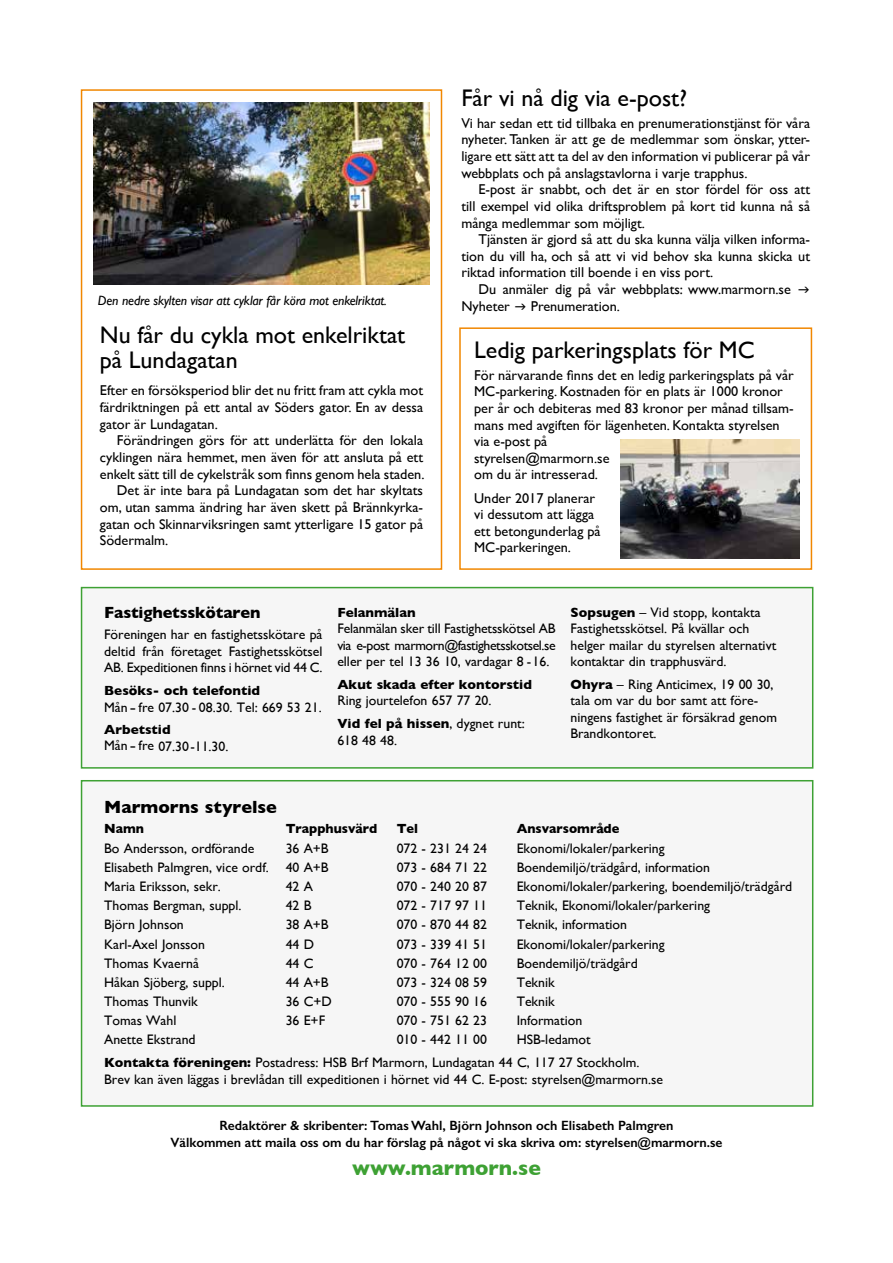
<style>
.page{position:relative;width:893px;height:1263px;background:#fff}
.page>*{position:absolute;margin:0;border:0;box-sizing:border-box;transform-origin:0 0}
.t1{font:24px/25.5px "Gill Sans";color:#000}
.t2{font:700 21px "Gill Sans";color:#3ea134}
.t3{font:700 18px "Gill Sans";color:#000}
.t4{font:700 16.5px "Gill Sans";letter-spacing:-.01em;color:#000}
.t5{font:14.25px/16.6px "Gill Sans";color:#000;text-align:justify}
.t6{font:13.8px/16.5px "Gill Sans";color:#000}
.t7{font:600 13.5px/16.5px "Gill Sans";color:#000;text-align:center}
.t8{font:700 13.5px "Gill Sans";color:#000}
.t9{font:italic 13.5px "Gill Sans";letter-spacing:-.01em;color:#000}
.t10{font:700 13.5px "Gill Sans";color:#000;scale:.95 1}
.s1{font-weight:400;font-size:13.8px}
.s2{font-weight:700;font-size:13.5px}
</style>
<div class="page">
<div style="left:81px;top:89px;width:361px;height:481px;border:2px solid #f18700"></div>
<div style="left:459px;top:327px;width:353px;height:243px;border:2px solid #f18700"></div>
<div style="left:82px;top:781px;width:731px;height:325px;background:#f6f6f6"></div>
<div style="left:81px;top:780px;width:732px;height:327px;border:2px solid #3ea134"></div>
<div style="left:81px;top:587px;width:732px;height:182px;background:#f6f6f6;border:2px solid #3ea134"></div>
<img style="left:621px;top:439px;width:178px;height:119px">
<img style="left:94px;top:102px;width:335px;height:183px">
<p class="t9" style="left:98px;top:293px;width:291px">Den nedre skylten visar att cyklar får köra mot enkelriktat.</p>
<h1 class="t1" style="left:100px;top:321px;width:307px">Nu får du cykla mot enkelriktat på Lundagatan</h1>
<p class="t5" style="left:100px;top:382px;width:325px">Efter en försöksperiod blir det nu fritt fram att cykla mot färdriktningen på ett antal av Söders gator. En av dessa gator är Lundagatan.</p>
<p class="t5" style="left:117px;top:432px;width:308px">Förändringen görs för att underlätta för den lokala</p>
<p class="t5" style="left:100px;top:449px;width:325px">cyklingen nära hemmet, men även för att ansluta på ett</p>
<p class="t5" style="left:100px;top:465px;width:326px">enkelt sätt till de cykelstråk som finns genom hela staden.</p>
<p class="t5" style="left:117px;top:482px;width:308px">Det är inte bara på Lundagatan som det har skyltats</p>
<p class="t5" style="left:100px;top:499px;width:325px">om, utan samma ändring har även skett på Brännkyrka-</p>
<p class="t5" style="left:100px;top:515px;width:325px">gatan och Skinnarviksringen samt ytterligare 15 gator på</p>
<p class="t5" style="left:100px;top:532px;width:70px">Södermalm.</p>
<h1 class="t1" style="left:461px;top:85px;width:227px">Får vi nå dig via e-post?</h1>
<p class="t5" style="left:461px;top:114px;width:350px">Vi har sedan ett tid tillbaka en prenumerationstjänst för våra nyheter. Tanken är att ge de medlemmar som önskar, ytter&shy;ligare ett sätt att ta del av den information vi publicerar på vår webbplats och på anslagstavlorna i varje trapphus.</p>
<p class="t5" style="left:461px;top:181px;width:350px;text-indent:17px">E-post är snabbt, och det är en stor fördel för oss att till exempel vid olika driftsproblem på kort tid kunna nå så många medlemmar som möjligt.</p>
<p class="t5" style="left:461px;top:231px;width:350px;text-indent:17px">Tjänsten är gjord så att du ska kunna välja vilken informa&shy;tion du vill ha, och så att vi vid behov ska kunna skicka ut riktad information till boende i en viss port.</p>
<p class="t5" style="left:461px;top:281px;width:331px;text-indent:17px">Du anmäler dig på vår webbplats: www.marmorn.se<br>Nyheter</p>
<p class="t5" style="left:531px;top:297px;width:91px">Prenumeration.</p>
<h1 class="t1" style="left:474px;top:337px;width:282px">Ledig parkeringsplats för MC</h1>
<p class="t5" style="left:474px;top:366px;width:321px;text-align:left">För närvarande finns det en ledig parkeringsplats på vår MC-parkering. Kostnaden för en plats är 1000 kronor per år och debiteras med 83 kronor per månad tillsam&shy;mans med avgiften för lägenheten. Kontakta styrelsen via e-post på<br>styrelsen@marmorn.se<br>om du är intresserad.</p>
<p class="t5" style="left:474px;top:489px;width:128px;text-align:left">Under 2017 planerar vi dessutom att lägga ett betongunderlag på<br>MC-parkeringen.</p>
<p class="t4" style="left:104px;top:600px;width:158px">Fastighetsskötaren</p>
<p class="t6" style="left:104px;top:626px;width:220px;text-align:justify">Föreningen har en fastighetsskötare på deltid från företaget Fastighetsskötsel AB. Expeditionen finns i hörnet vid 44 C.</p>
<p class="t8" style="left:104px;top:680px;width:157px">Besöks- och telefontid</p>
<p class="t6" style="left:104px;top:698px;width:219px">Mån - fre 07.30 - 08.30. Tel: 669 53 21.</p>
<p class="t8" style="left:104px;top:719px;width:68px">Arbetstid</p>
<p class="t6" style="left:104px;top:738px;width:126px">Mån - fre 07.30-11.30.</p>
<p class="t8" style="left:337px;top:601px;width:80px">Felanmälan</p>
<p class="t6" style="left:337px;top:620px;width:220px;text-align:justify">Felanmälan sker till Fastighetsskötsel AB via e-post marmorn@fastighetsskotsel.se eller per tel 13 36 10, vardagar 8 - 16.</p>
<p class="t8" style="left:337px;top:674px;width:196px">Akut skada efter kontorstid</p>
<p class="t6" style="left:337px;top:692px;width:156px">Ring jourtelefon 657 77 20.</p>
<p class="t8" style="left:337px;top:713px;width:189px">Vid fel på hissen<span class="s1">, dygnet runt:</span></p>
<p class="t6" style="left:337px;top:732px;width:61px">618 48 48.</p>
<p class="t6" style="left:570px;top:603px;width:207px"><span class="s2">Sopsugen</span> – Vid stopp, kontakta Fastighetsskötsel. På kvällar och helger mailar du styrelsen alternativt kontaktar din trapphusvärd.</p>
<p class="t6" style="left:570px;top:676px;width:208px"><span class="s2">Ohyra</span> – Ring Anticimex, 19 00 30, tala om var du bor samt att före&shy;ningens fastighet är försäkrad genom<br>Brandkontoret.</p>
<h3 class="t3" style="left:104px;top:792px;width:174px">Marmorns styrelse</h3>
<p class="t10" style="left:104px;top:818px;width:43px">Namn</p>
<p class="t10" style="left:286px;top:818px;width:98px">Trapphusvärd</p>
<p class="t10" style="left:397px;top:818px;width:24px">Tel</p>
<p class="t10" style="left:517px;top:818px;width:110px">Ansvarsområde</p>
<p class="t6" style="left:104px;top:839px;width:152px">Bo Andersson, ordförande</p>
<p class="t6" style="left:286px;top:839px;width:45px">36 A+B</p>
<p class="t6" style="left:397px;top:839px;width:92px">072 - 231 24 24</p>
<p class="t6" style="left:517px;top:839px;width:150px">Ekonomi/lokaler/parkering</p>
<p class="t6" style="left:104px;top:859px;width:226px">Elisabeth Palmgren, vice ordf. 40 A+B</p>
<p class="t6" style="left:397px;top:859px;width:92px">073 - 684 71 22</p>
<p class="t6" style="left:517px;top:859px;width:195px">Boendemiljö/trädgård, information</p>
<p class="t6" style="left:104px;top:878px;width:118px">Maria Eriksson, sekr.</p>
<p class="t6" style="left:286px;top:878px;width:29px">42 A</p>
<p class="t6" style="left:397px;top:878px;width:92px">070 - 240 20 87</p>
<p class="t6" style="left:517px;top:878px;width:277px">Ekonomi/lokaler/parkering, boendemiljö/trädgård</p>
<p class="t6" style="left:104px;top:897px;width:139px">Thomas Bergman, suppl.</p>
<p class="t6" style="left:286px;top:897px;width:27px">42 B</p>
<p class="t6" style="left:397px;top:897px;width:92px">072 - 717 97 11</p>
<p class="t6" style="left:517px;top:897px;width:195px">Teknik, Ekonomi/lokaler/parkering</p>
<p class="t6" style="left:104px;top:916px;width:81px">Björn Johnson</p>
<p class="t6" style="left:286px;top:916px;width:45px">38 A+B</p>
<p class="t6" style="left:397px;top:916px;width:92px">070 - 870 44 82</p>
<p class="t6" style="left:517px;top:916px;width:112px">Teknik, information</p>
<p class="t6" style="left:104px;top:935px;width:102px">Karl-Axel Jonsson</p>
<p class="t6" style="left:286px;top:935px;width:30px">44 D</p>
<p class="t6" style="left:397px;top:935px;width:92px">073 - 339 41 51</p>
<p class="t6" style="left:517px;top:935px;width:150px">Ekonomi/lokaler/parkering</p>
<p class="t6" style="left:104px;top:955px;width:96px">Thomas Kvaernå</p>
<p class="t6" style="left:286px;top:955px;width:29px">44 C</p>
<p class="t6" style="left:397px;top:955px;width:92px">070 - 764 12 00</p>
<p class="t6" style="left:517px;top:955px;width:123px">Boendemiljö/trädgård</p>
<p class="t6" style="left:104px;top:974px;width:122px">Håkan Sjöberg, suppl.</p>
<p class="t6" style="left:286px;top:974px;width:45px">44 A+B</p>
<p class="t6" style="left:397px;top:974px;width:92px">073 - 324 08 59</p>
<p class="t6" style="left:517px;top:974px;width:40px">Teknik</p>
<p class="t6" style="left:104px;top:993px;width:95px">Thomas Thunvik</p>
<p class="t6" style="left:286px;top:993px;width:48px">36 C+D</p>
<p class="t6" style="left:397px;top:993px;width:92px">070 - 555 90 16</p>
<p class="t6" style="left:517px;top:993px;width:40px">Teknik</p>
<p class="t6" style="left:104px;top:1012px;width:74px">Tomas Wahl</p>
<p class="t6" style="left:286px;top:1012px;width:41px">36 E+F</p>
<p class="t6" style="left:397px;top:1012px;width:92px">070 - 751 62 23</p>
<p class="t6" style="left:517px;top:1012px;width:67px">Information</p>
<p class="t6" style="left:104px;top:1031px;width:93px">Anette Ekstrand</p>
<p class="t6" style="left:397px;top:1031px;width:92px">010 - 442 11 00</p>
<p class="t6" style="left:104px;top:1028px;width:537px;line-height:23px;text-indent:412px">HSB-ledamot<br><span class="s2">Kontakta föreningen:</span> Postadress: HSB Brf Marmorn, Lundagatan 44 C, 117 27 Stockholm.</p>
<p class="t6" style="left:104px;top:1071px;width:560px">Brev kan även läggas i brevlådan till expeditionen i hörnet vid 44 C. E-post: styrelsen@marmorn.se</p>
<p class="t7" style="left:170px;top:1117px;width:553px">Redaktörer &amp; skribenter: Tomas Wahl, Björn Johnson och Elisabeth Palmgren<br>Välkommen att maila oss om du har förslag på något vi ska skriva om: styrelsen@marmorn.se</p>
<h2 class="t2" style="left:352px;top:1151px;width:190px">www.marmorn.se</h2>
</div>
